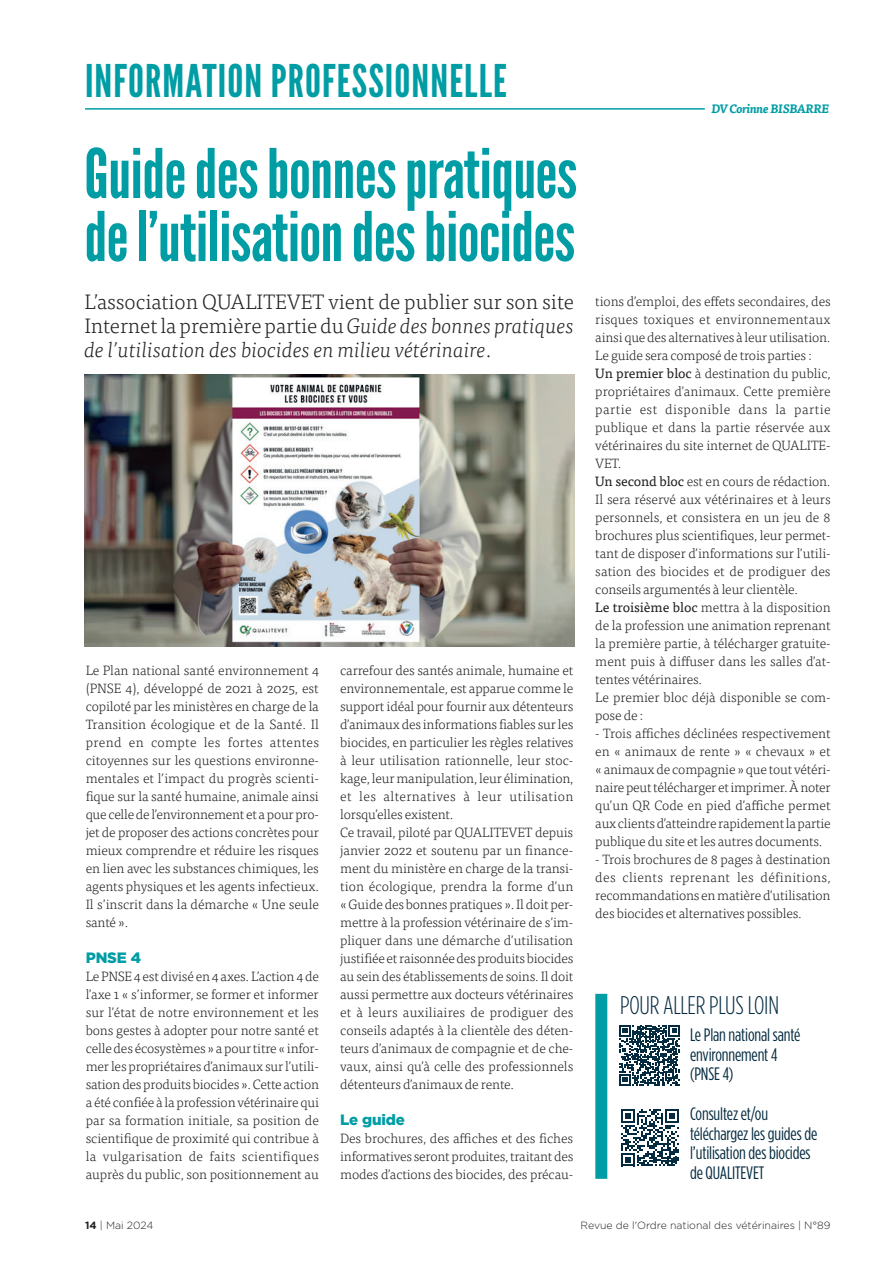
<style>
.page{position:relative;width:893px;height:1263px;background:#fff}
.page>*{position:absolute;margin:0;border:0;box-sizing:border-box;transform-origin:0 0}
.TitreBase_2022{font:68.25px/63px "League Gothic";letter-spacing:-.01em;color:#009da5}
.Titre01_vert{font:45px "League Gothic";letter-spacing:.025em;color:#009da5}
.t1{font:300 25.5px "Gotham Condensed";letter-spacing:-.01em;color:#042b40}
.Chapô_2022{font:300 21px/24px "Tisa Pro";letter-spacing:-.005em;color:#231f20;text-align:justify}
.t2{font:18px/19.5px "Gotham Condensed";letter-spacing:-.01em;color:#042b40}
.INTER{font:900 15px "Gotham";letter-spacing:-.01em;color:#009da5}
.TexteCourant_2022{font:300 13.5px/18px "Tisa Pro";letter-spacing:-.01em;color:#231f20;text-align:justify}
.TEXTE_COURANT{font:italic 700 12px "Tisa Pro";letter-spacing:-.025em;color:#009da5}
.t3{font:300 10.5px "Gotham";color:#231f20}
.s1{font-style:italic}
.s2{font-weight:400}
.s3{font-weight:700}
</style>
<div class="page">
<hr style="left:85px;top:108px;width:620px;height:2px;background:#009da5">
<svg style="left:621px;top:1109px;width:57px;height:57px"></svg>
<div style="left:595px;top:994px;width:12px;height:185px;background:#009da5"></div>
<svg style="left:619px;top:1025px;width:61px;height:61px"></svg>
<img style="left:84px;top:374px;width:490px;height:272px">
<p class="Titre01_vert" style="left:85px;top:54px;width:423px">INFORMATION PROFESSIONNELLE</p>
<p class="TitreBase_2022" style="left:84px;top:143px;width:495px">Guide des bonnes pratiques de l’utilisation des biocides</p>
<p class="Chapô_2022" style="left:84px;top:289px;width:491px">L’association QUALITEVET vient de publier sur son site Internet la première partie du <span class="s1">Guide des bonnes pratiques de l’utilisation des biocides en milieu vétérinaire</span>.</p>
<p class="TexteCourant_2022" style="left:86px;top:661px;width:235px">Le Plan national santé environnement 4 (PNSE 4), développé de 2021 à 2025, est copiloté par les ministères en charge de la Transition écologique et de la Santé. Il prend en compte les fortes attentes citoyennes sur les questions environne&shy;mentales et l’impact du progrès scienti&shy;fique sur la santé humaine, animale ainsi que celle de l’environnement et a pour pro&shy;jet de proposer des actions concrètes pour mieux comprendre et réduire les risques en lien avec les substances chimiques, les agents physiques et les agents infectieux.<br>Il s’inscrit dans la démarche « Une seule santé ».</p>
<p class="INTER" style="left:86px;top:947px;width:57px">PNSE 4</p>
<p class="TexteCourant_2022" style="left:86px;top:967px;width:235px">Le PNSE 4 est divisé en 4 axes. L’action 4 de l’axe 1 « s’informer, se former et informer sur l’état de notre environnement et les bons gestes à adopter pour notre santé et celle des écosystèmes » a pour titre « infor&shy;mer les propriétaires d’animaux sur l’utili&shy;sation des produits biocides ». Cette action a été confiée à la profession vétérinaire qui par sa formation initiale, sa position de scientifique de proximité qui contribue à la vulgarisation de faits scientifiques auprès du public, son positionnement au</p>
<p class="TexteCourant_2022" style="left:340px;top:661px;width:235px">carrefour des santés animale, humaine et environnementale, est apparue comme le support idéal pour fournir aux détenteurs d’animaux des informations fiables sur les biocides, en particulier les règles relatives à leur utilisation rationnelle, leur stoc&shy;kage, leur manipulation, leur élimination, et les alternatives à leur utilisation lorsqu’elles existent.</p>
<p class="TexteCourant_2022" style="left:340px;top:823px;width:235px">Ce travail, piloté par QUALITEVET depuis janvier 2022 et soutenu par un finance&shy;ment du ministère en charge de la transi&shy;tion écologique, prendra la forme d’un « Guide des bonnes pratiques ». Il doit per&shy;mettre à la profession vétérinaire de s’im&shy;pliquer dans une démarche d’utilisation justifiée et raisonnée des produits biocides au sein des établissements de soins. Il doit aussi permettre aux docteurs vétérinaires et à leurs auxiliaires de prodiguer des conseils adaptés à la clientèle des déten&shy;teurs d’animaux de compagnie et de che&shy;vaux, ainsi qu’à celle des professionnels détenteurs d’animaux de rente.</p>
<p class="INTER" style="left:340px;top:1109px;width:66px">Le guide</p>
<p class="TexteCourant_2022" style="left:340px;top:1129px;width:235px">Des brochures, des affiches et des fiches informatives seront produites, traitant des modes d’actions des biocides, des précau-</p>
<p class="TEXTE_COURANT" style="left:711px;top:99px;width:119px">DV Corinne BISBARRE</p>
<p class="TexteCourant_2022" style="left:595px;top:292px;width:237px">tions d’emploi, des effets secondaires, des risques toxiques et environnementaux ainsi que des alternatives à leur utilisation.<br>Le guide sera composé de trois parties :</p>
<p class="TexteCourant_2022" style="left:595px;top:364px;width:237px"><span class="s2">Un premier bloc</span> à destination du public, propriétaires d’animaux. Cette première partie est disponible dans la partie publique et dans la partie réservée aux vétérinaires du site internet de QUALITE-VET.</p>
<p class="TexteCourant_2022" style="left:595px;top:472px;width:237px"><span class="s2">Un second bloc</span> est en cours de rédaction.<br>Il sera réservé aux vétérinaires et à leurs personnels, et consistera en un jeu de 8 brochures plus scientifiques, leur permet&shy;tant de disposer d’informations sur l’utili&shy;sation des biocides et de prodiguer des conseils argumentés à leur clientèle.</p>
<p class="TexteCourant_2022" style="left:595px;top:598px;width:237px"><span class="s2">Le troisième bloc</span> mettra à la disposition de la profession une animation reprenant la première partie, à télécharger gratuite&shy;ment puis à diffuser dans les salles d’at&shy;tentes vétérinaires.</p>
<p class="TexteCourant_2022" style="left:595px;top:688px;width:237px">Le premier bloc déjà disponible se com&shy;pose de :</p>
<p class="TexteCourant_2022" style="left:595px;top:724px;width:237px">- Trois affiches déclinées respectivement en « animaux de rente » « chevaux » et « animaux de compagnie » que tout vétéri&shy;naire peut télécharger et imprimer. À noter qu’un QR Code en pied d’affiche permet aux clients d’atteindre rapidement la partie publique du site et les autres documents.</p>
<p class="TexteCourant_2022" style="left:595px;top:850px;width:237px">- Trois brochures de 8 pages à destination des clients reprenant les définitions, recommandations en matière d’utilisation des biocides et alternatives possibles.</p>
<p class="t1" style="left:620px;top:991px;width:160px">POUR ALLER PLUS LOIN</p>
<p class="t2" style="left:690px;top:1025px;width:112px">Le Plan national santé environnement 4 (PNSE 4)</p>
<p class="t2" style="left:690px;top:1104px;width:129px">Consultez et/ou téléchargez les guides de l’utilisation des biocides de QUALITEVET</p>
<p class="t3" style="left:85px;top:1218px;width:70px"><span class="s3">14</span> | Mai 2024</p>
<p class="t3" style="left:581px;top:1218px;width:251px">Revue de l'Ordre national des vétérinaires | N°89</p>
</div>
